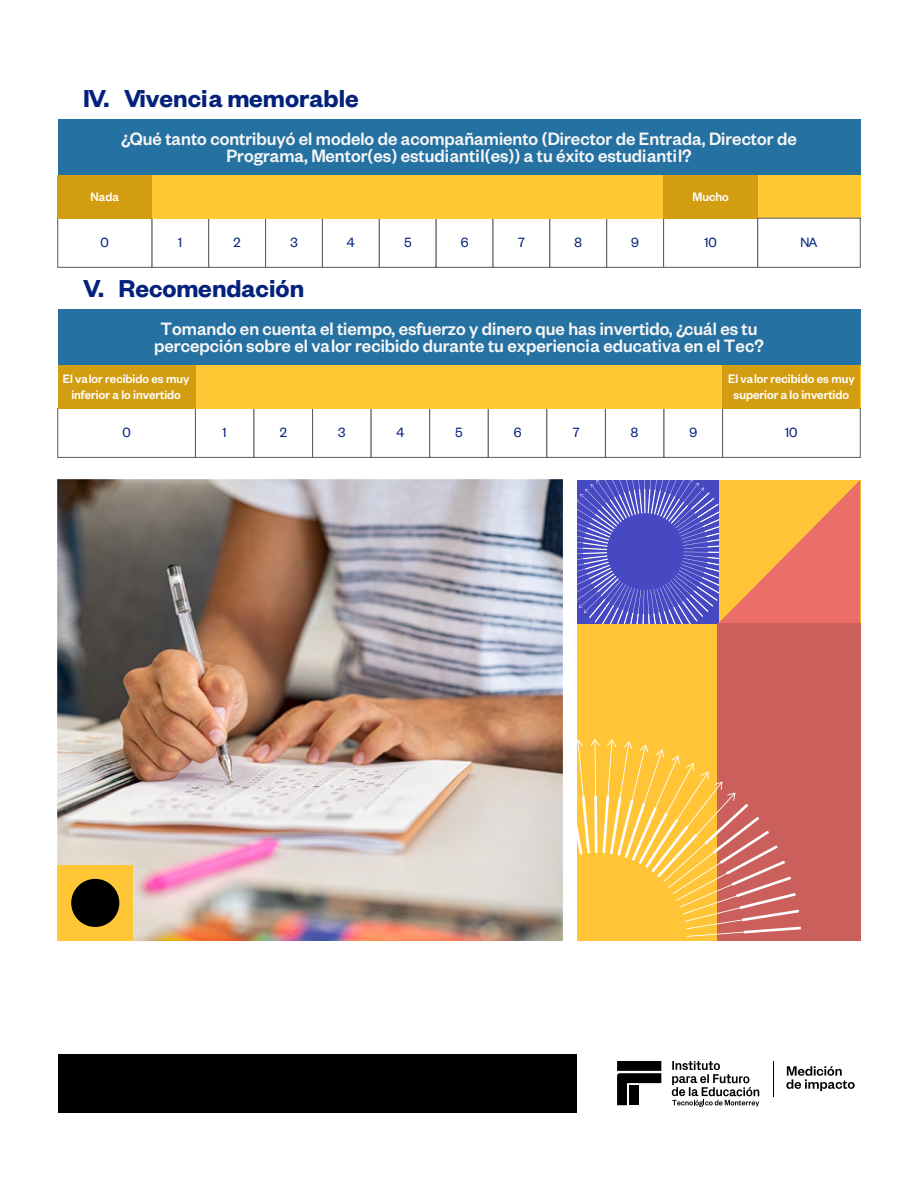
<style>
.page{position:relative;width:918px;height:1188px;background:#fff}
.page>*{position:absolute;margin:0;border:0;box-sizing:border-box;transform-origin:0 0}
.t1{font:600 27px "Founders Grotesk";color:#04227c}
.t2{font:500 19.65px/17.1px "Founders Grotesk";color:#f6f6f6;text-align:center;scale:.96 1}
.t3{font:14.85px "Founders Grotesk";color:#04227c;scale:.96 1}
.t4{font:500 13.5px/16.2px "Founders Grotesk";color:#fff;text-align:center;scale:.96 1}
</style>
<div class="page">
<svg style="left:786px;top:1066px;width:69px;height:25px"></svg>
<hr style="left:773px;top:1061px;width:1px;height:35px;background:#000">
<svg style="left:672px;top:1061px;width:87px;height:46px"></svg>
<div style="left:617px;top:1061px;width:44px;height:10px;background:#000"></div>
<svg style="left:617px;top:1073px;width:44px;height:32px"></svg>
<div style="left:58px;top:1055px;width:519px;height:58px;background:#000"></div>
<div style="left:152px;top:218px;width:57px;height:50px;background:#fff;border:1px solid #58595b"></div>
<div style="left:209px;top:218px;width:57px;height:50px;background:#fff;border:1px solid #58595b"></div>
<div style="left:265px;top:218px;width:58px;height:50px;background:#fff;border:1px solid #58595b"></div>
<div style="left:322px;top:218px;width:57px;height:50px;background:#fff;border:1px solid #58595b"></div>
<div style="left:379px;top:218px;width:57px;height:50px;background:#fff;border:1px solid #58595b"></div>
<div style="left:436px;top:218px;width:57px;height:50px;background:#fff;border:1px solid #58595b"></div>
<div style="left:493px;top:218px;width:57px;height:50px;background:#fff;border:1px solid #58595b"></div>
<div style="left:550px;top:218px;width:57px;height:50px;background:#fff;border:1px solid #58595b"></div>
<div style="left:607px;top:218px;width:57px;height:50px;background:#fff;border:1px solid #58595b"></div>
<div style="left:58px;top:218px;width:94px;height:50px;background:#fff;border:1px solid #58595b"></div>
<div style="left:58px;top:175px;width:802px;height:43px;background:#ffc936"></div>
<div style="left:58px;top:175px;width:94px;height:43px;background:#d39d11"></div>
<div style="left:58px;top:120px;width:802px;height:55px;background:#2571a1"></div>
<div style="left:663px;top:218px;width:95px;height:50px;background:#fff;border:1px solid #58595b"></div>
<div style="left:664px;top:175px;width:94px;height:43px;background:#d39d11"></div>
<div style="left:758px;top:218px;width:102px;height:50px;background:#fff;border:1px solid #58595b"></div>
<div style="left:195px;top:408px;width:59px;height:50px;background:#fff;border:1px solid #58595b"></div>
<div style="left:254px;top:408px;width:59px;height:50px;background:#fff;border:1px solid #58595b"></div>
<div style="left:312px;top:408px;width:59px;height:50px;background:#fff;border:1px solid #58595b"></div>
<div style="left:371px;top:408px;width:59px;height:50px;background:#fff;border:1px solid #58595b"></div>
<div style="left:488px;top:408px;width:59px;height:50px;background:#fff;border:1px solid #58595b"></div>
<div style="left:547px;top:408px;width:59px;height:50px;background:#fff;border:1px solid #58595b"></div>
<div style="left:605px;top:408px;width:59px;height:50px;background:#fff;border:1px solid #58595b"></div>
<div style="left:664px;top:408px;width:59px;height:50px;background:#fff;border:1px solid #58595b"></div>
<div style="left:58px;top:408px;width:138px;height:50px;background:#fff;border:1px solid #58595b"></div>
<div style="left:58px;top:365px;width:802px;height:43px;background:#ffc936"></div>
<div style="left:58px;top:310px;width:802px;height:55px;background:#2571a1"></div>
<div style="left:722px;top:408px;width:138px;height:50px;background:#fff;border:1px solid #58595b"></div>
<div style="left:58px;top:365px;width:137px;height:43px;background:#d39d11"></div>
<div style="left:723px;top:365px;width:137px;height:43px;background:#d39d11"></div>
<img style="left:57px;top:480px;width:505px;height:461px">
<div style="left:577px;top:480px;width:283px;height:461px;background:#ffc536"></div>
<div style="left:58px;top:866px;width:75px;height:75px;background:#ffc736"></div>
<div style="left:71px;top:879px;width:48px;height:48px;background:#000;border-radius:50%"></div>
<div style="left:717px;top:623px;width:143px;height:318px;background:#ca5f5b"></div>
<svg style="left:577px;top:739px;width:224px;height:198px"></svg>
<svg style="left:577px;top:480px;width:283px;height:143px"></svg>
<h1 class="t1" style="left:83px;top:81px;width:277px">IV. Vivencia memorable</h1>
<p class="t2" style="left:121px;top:129px;width:705px">¿Qué tanto contribuyó el modelo de acompañamiento (Director de Entrada, Director de<br>Programa, Mentor(es) estudiantil(es)) a tu éxito estudiantil?</p>
<p class="t4" style="left:91px;top:188px;width:31px">Nada</p>
<p class="t4" style="left:692px;top:188px;width:39px">Mucho</p>
<p class="t3" style="left:101px;top:234px;width:10px">0</p>
<p class="t3" style="left:178px;top:234px;width:6px">1</p>
<p class="t3" style="left:234px;top:234px;width:9px">2</p>
<p class="t3" style="left:290px;top:234px;width:9px">3</p>
<p class="t3" style="left:347px;top:234px;width:10px">4</p>
<p class="t3" style="left:404px;top:234px;width:9px">5</p>
<p class="t3" style="left:461px;top:234px;width:10px">6</p>
<p class="t3" style="left:518px;top:234px;width:9px">7</p>
<p class="t3" style="left:575px;top:234px;width:9px">8</p>
<p class="t3" style="left:631px;top:234px;width:10px">9</p>
<p class="t3" style="left:704px;top:234px;width:14px">10</p>
<p class="t3" style="left:801px;top:234px;width:19px">NA</p>
<h1 class="t1" style="left:83px;top:271px;width:223px">V. Recomendación</h1>
<p class="t2" style="left:154px;top:319px;width:637px">Tomando en cuenta el tiempo, esfuerzo y dinero que has invertido, ¿cuál es tu percepción sobre el valor recibido durante tu experiencia educativa en el Tec?</p>
<p class="t4" style="left:63px;top:370px;width:133px">El valor recibido es muy inferior a lo invertido</p>
<p class="t4" style="left:728px;top:370px;width:133px">El valor recibido es muy superior a lo invertido</p>
<p class="t3" style="left:122px;top:424px;width:10px">0</p>
<p class="t3" style="left:223px;top:424px;width:6px">1</p>
<p class="t3" style="left:280px;top:424px;width:9px">2</p>
<p class="t3" style="left:338px;top:424px;width:9px">3</p>
<p class="t3" style="left:397px;top:424px;width:10px">4</p>
<p class="t3" style="left:455px;top:424px;width:9px">5</p>
<p class="t3" style="left:514px;top:424px;width:10px">6</p>
<p class="t3" style="left:573px;top:424px;width:9px">7</p>
<p class="t3" style="left:631px;top:424px;width:9px">8</p>
<p class="t3" style="left:689px;top:424px;width:10px">9</p>
<p class="t3" style="left:785px;top:424px;width:14px">10</p>
</div>
